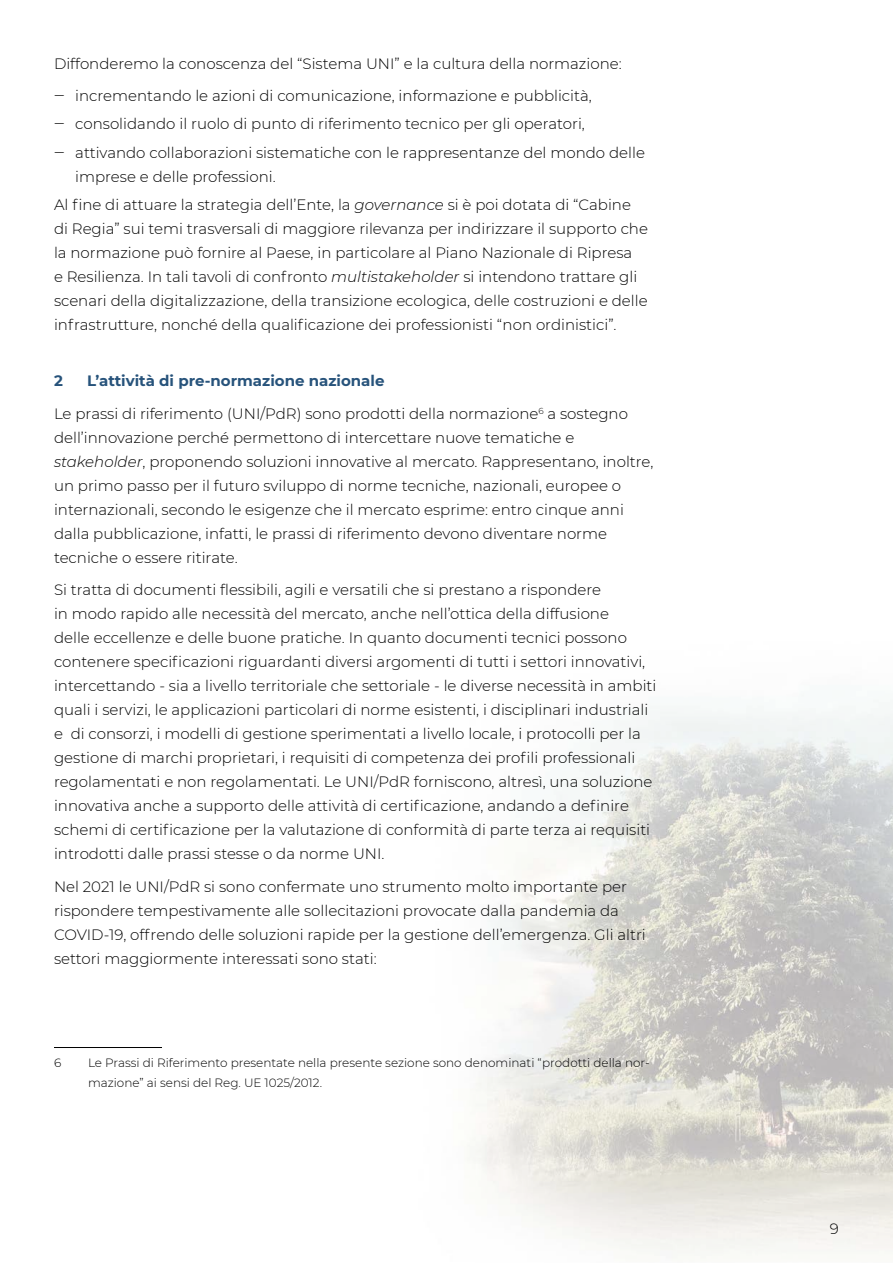
<style>
.page{position:relative;width:893px;height:1263px;background:#fff}
.page>*{position:absolute;margin:0;border:0;box-sizing:border-box;transform-origin:0 0}
.Testo{font:300 15px/24px "Montserrat";color:#000}
.H3_Titolino{font:700 15px "Montserrat";color:#27537b}
.Testo-2{font:300 12px/19.5px "Montserrat";color:#000}
.s1{font-style:italic}
</style>
<div class="page">
<img style="left:473px;top:711px;width:420px;height:542px">
<hr style="left:54px;top:1047px;width:108px;height:1px;background:#000">
<p class="Testo" style="left:54px;top:51px;width:569px">Diffonderemo la conoscenza del “Sistema UNI” e la cultura della normazione:</p>
<p class="Testo" style="left:54px;top:83px;width:539px">‒ incrementando le azioni di comunicazione, informazione e pubblicità,</p>
<p class="Testo" style="left:54px;top:111px;width:532px">‒ consolidando il ruolo di punto di riferimento tecnico per gli operatori,</p>
<p class="Testo" style="left:75px;top:140px;width:571px;text-indent:-21px">‒ attivando collaborazioni sistematiche con le rappresentanze del mondo delle imprese e delle professioni.</p>
<p class="Testo" style="left:54px;top:192px;width:595px">Al fine di attuare la strategia dell’Ente, la <span class="s1">governance</span> si è poi dotata di “Cabine di Regia” sui temi trasversali di maggiore rilevanza per indirizzare il supporto che la normazione può fornire al Paese, in particolare al Piano Nazionale di Ripresa<br>e Resilienza. In tali tavoli di confronto <span class="s1">multistakeholder</span> si intendono trattare gli scenari della digitalizzazione, della transizione ecologica, delle costruzioni e delle infrastrutture, nonché della qualificazione dei professionisti “non ordinistici”.</p>
<h3 class="H3_Titolino" style="left:54px;top:370px;width:10px">2</h3>
<h3 class="H3_Titolino" style="left:87px;top:370px;width:299px">L’attività di pre-normazione nazionale</h3>
<p class="Testo" style="left:54px;top:401px;width:601px">Le prassi di riferimento (UNI/PdR) sono prodotti della normazione<sup>6</sup> a sostegno dell’innovazione perché permettono di intercettare nuove tematiche e <span class="s1">stakeholder</span>, proponendo soluzioni innovative al mercato. Rappresentano, inoltre, un primo passo per il futuro sviluppo di norme tecniche, nazionali, europee o internazionali, secondo le esigenze che il mercato esprime: entro cinque anni dalla pubblicazione, infatti, le prassi di riferimento devono diventare norme tecniche o essere ritirate.</p>
<p class="Testo" style="left:54px;top:577px;width:604px">Si tratta di documenti flessibili, agili e versatili che si prestano a rispondere<br>in modo rapido alle necessità del mercato, anche nell’ottica della diffusione<br>delle eccellenze e delle buone pratiche. In quanto documenti tecnici possono contenere specificazioni riguardanti diversi argomenti di tutti i settori innovativi, intercettando - sia a livello territoriale che settoriale - le diverse necessità in ambiti quali i servizi, le applicazioni particolari di norme esistenti, i disciplinari industriali e di consorzi, i modelli di gestione sperimentati a livello locale, i protocolli per la gestione di marchi proprietari, i requisiti di competenza dei profili professionali regolamentati e non regolamentati. Le UNI/PdR forniscono, altresì, una soluzione innovativa anche a supporto delle attività di certificazione, andando a definire schemi di certificazione per la valutazione di conformità di parte terza ai requisiti introdotti dalle prassi stesse o da norme UNI.</p>
<p class="Testo" style="left:54px;top:874px;width:593px">Nel 2021 le UNI/PdR si sono confermate uno strumento molto importante per rispondere tempestivamente alle sollecitazioni provocate dalla pandemia da COVID-19, offrendo delle soluzioni rapide per la gestione dell’emergenza. Gli altri settori maggiormente interessati sono stati:</p>
<p class="Testo-2" style="left:54px;top:1052px;width:9px">6</p>
<p class="Testo-2" style="left:88px;top:1052px;width:563px">Le Prassi di Riferimento presentate nella presente sezione sono denominati “prodotti della nor&shy;mazione” ai sensi del Reg. UE 1025/2012.</p>
<p class="Testo" style="left:830px;top:1216px;width:11px">9</p>
</div>
